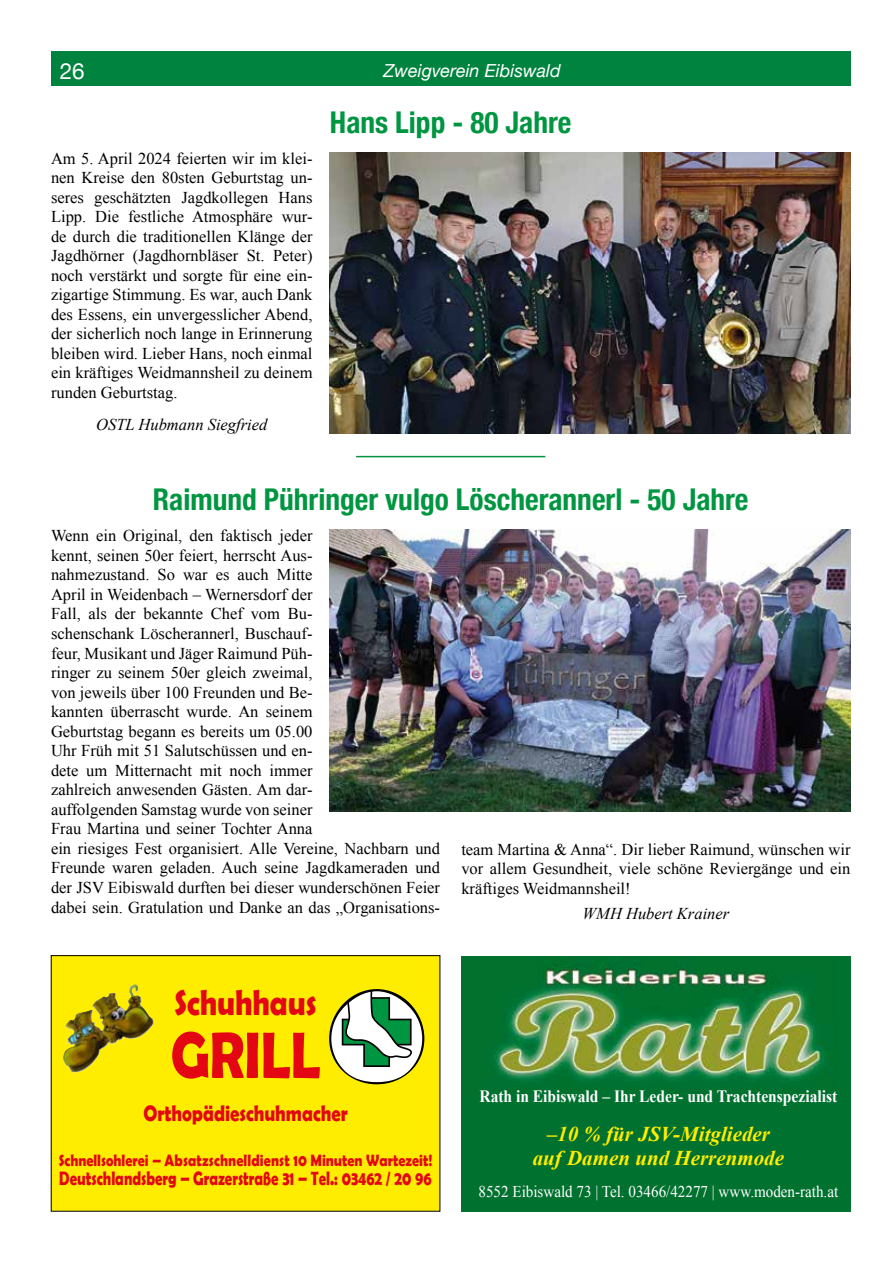
<style>
.page{position:relative;width:893px;height:1263px;background:#fff}
.page>*{position:absolute;margin:0;border:0;box-sizing:border-box;transform-origin:0 0}
.t1{font:700 66px "Berlin Sans FB Demi";color:#e30613;scale:.83 1}
.t2{font:700 36px "Berlin Sans FB Demi";color:#e30613;scale:.85 1}
.t3{font:700 condensed 30px "Helvetica Neue";color:#009641}
.t4{font:700 22.5px "Berlin Sans FB Demi";color:#e30613;scale:.83 1}
.t5{font:22.5px "Helvetica Neue";color:#fff}
.t6{font:italic 700 21px/24px "Times New Roman";color:#ffed00;text-align:center}
.t7{font:700 19.5px "Berlin Sans FB Demi";color:#e30613;scale:.76 1}
.t8{font:italic 18px "Helvetica Neue";color:#fff}
.t9{font:700 17.25px "Times New Roman";color:#fff;scale:.9 1}
.t10{font:16.5px/19.5px "Times New Roman";color:#000;text-align:justify}
.t11{font:700 16.5px "Berlin Sans FB Demi";color:#e30613;scale:.86 1}
.t12{font:italic 16.5px "Times New Roman";color:#000}
.t13{font:16.35px "Times New Roman";color:#fff;scale:.92 1}
</style>
<div class="page">
<div style="left:51px;top:51px;width:43px;height:34px;background:#00833f"></div>
<div style="left:94px;top:51px;width:756px;height:34px;background:#00833f"></div>
<div style="left:51px;top:956px;width:389px;height:255px;background:#ffed00"></div>
<div style="left:51px;top:955px;width:389px;height:256px;border:1px solid #000"></div>
<svg style="left:329px;top:989px;width:95px;height:95px"></svg>
<img style="left:107px;top:984px;width:29px;height:27px">
<div style="left:461px;top:957px;width:389px;height:255px;background:#00712f"></div>
<img style="left:494px;top:964px;width:331px;height:118px">
<img style="left:330px;top:152px;width:520px;height:282px">
<img style="left:330px;top:530px;width:520px;height:281px">
<hr style="left:356px;top:456px;width:189px;height:1px;background:#009641">
<h3 class="t5" style="left:60px;top:55px;width:27px">26</h3>
<p class="t8" style="left:383px;top:57px;width:179px">Zweigverein Eibiswald</p>
<p class="t10" style="left:51px;top:148px;width:263px">Am 5. April 2024 feierten wir im klei&shy;nen Kreise den 80sten Geburtstag un&shy;seres geschätzten Jagdkollegen Hans Lipp. Die festliche Atmosphäre wur&shy;de durch die traditionellen Klänge der Jagdhörner (Jagdhornbläser St. Peter) noch verstärkt und sorgte für eine ein&shy;zigartige Stimmung. Es war, auch Dank des Essens, ein unvergesslicher Abend, der sicherlich noch lange in Erinnerung bleiben wird. Lieber Hans, noch einmal ein kräftiges Weidmannsheil zu deinem runden Geburtstag.</p>
<p class="t12" style="left:96px;top:413px;width:173px">OSTL Hubmann Siegfried</p>
<h3 class="t3" style="left:330px;top:97px;width:243px">Hans Lipp - 80 Jahre</h3>
<h3 class="t3" style="left:153px;top:475px;width:597px">Raimund Pühringer vulgo Löscherannerl - 50 Jahre</h3>
<p class="t10" style="left:51px;top:526px;width:391px;text-align:left">Wenn ein Original, den faktisch jeder<br>kennt, seinen 50er feiert, herrscht Aus-<br>nahmezustand. So war es auch Mitte<br>April in Weidenbach – Wernersdorf der<br>Fall, als der bekannte Chef vom Bu-<br>schenschank Löscherannerl, Buschauf-<br>feur, Musikant und Jäger Raimund Püh-<br>ringer zu seinem 50er gleich zweimal,<br>von jeweils über 100 Freunden und Be-<br>kannten überrascht wurde. An seinem<br>Geburtstag begann es bereits um 05.00<br>Uhr Früh mit 51 Salutschüssen und en-<br>dete um Mitternacht mit noch immer<br>zahlreich anwesenden Gästen. Am dar-<br>auffolgenden Samstag wurde von seiner<br>Frau Martina und seiner Tochter Anna<br>ein riesiges Fest organisiert. Alle Vereine, Nachbarn und Freunde waren geladen. Auch seine Jagdkameraden und der JSV Eibiswald durften bei dieser wunderschönen Feier dabei sein. Gratulation und Danke an das „Organisations-</p>
<p class="t10" style="left:461px;top:839px;width:391px;line-height:20px">team Martina &amp; Anna“. Dir lieber Raimund, wünschen wir vor allem Gesundheit, viele schöne Reviergänge und ein kräftiges Weidmannsheil!</p>
<p class="t12" style="left:583px;top:902px;width:148px">WMH Hubert Krainer</p>
<h2 class="t2" style="left:174px;top:982px;width:169px">Schuhhaus</h2>
<h1 class="t1" style="left:171px;top:1017px;width:182px">GRILL</h1>
<h3 class="t4" style="left:143px;top:1100px;width:248px">Orthopädieschuhmacher</h3>
<p class="t11" style="left:59px;top:1150px;width:436px">Schnellsohlerei – Absatzschnelldienst 10 Minuten Wartezeit!</p>
<p class="t7" style="left:59px;top:1167px;width:492px">Deutschlandsberg – Grazerstraße 31 – Tel.: 03462 / 20 96</p>
<p class="t9" style="left:479px;top:1085px;width:399px">Rath in Eibiswald – Ihr Leder- und Trachtenspezialist</p>
<p class="t6" style="left:533px;top:1121px;width:253px">–10 % für JSV-Mitglieder auf Damen und Herrenmode</p>
<p class="t13" style="left:478px;top:1180px;width:393px">8552 Eibiswald 73 | Tel. 03466/42277 | www.moden-rath.at</p>
</div>
